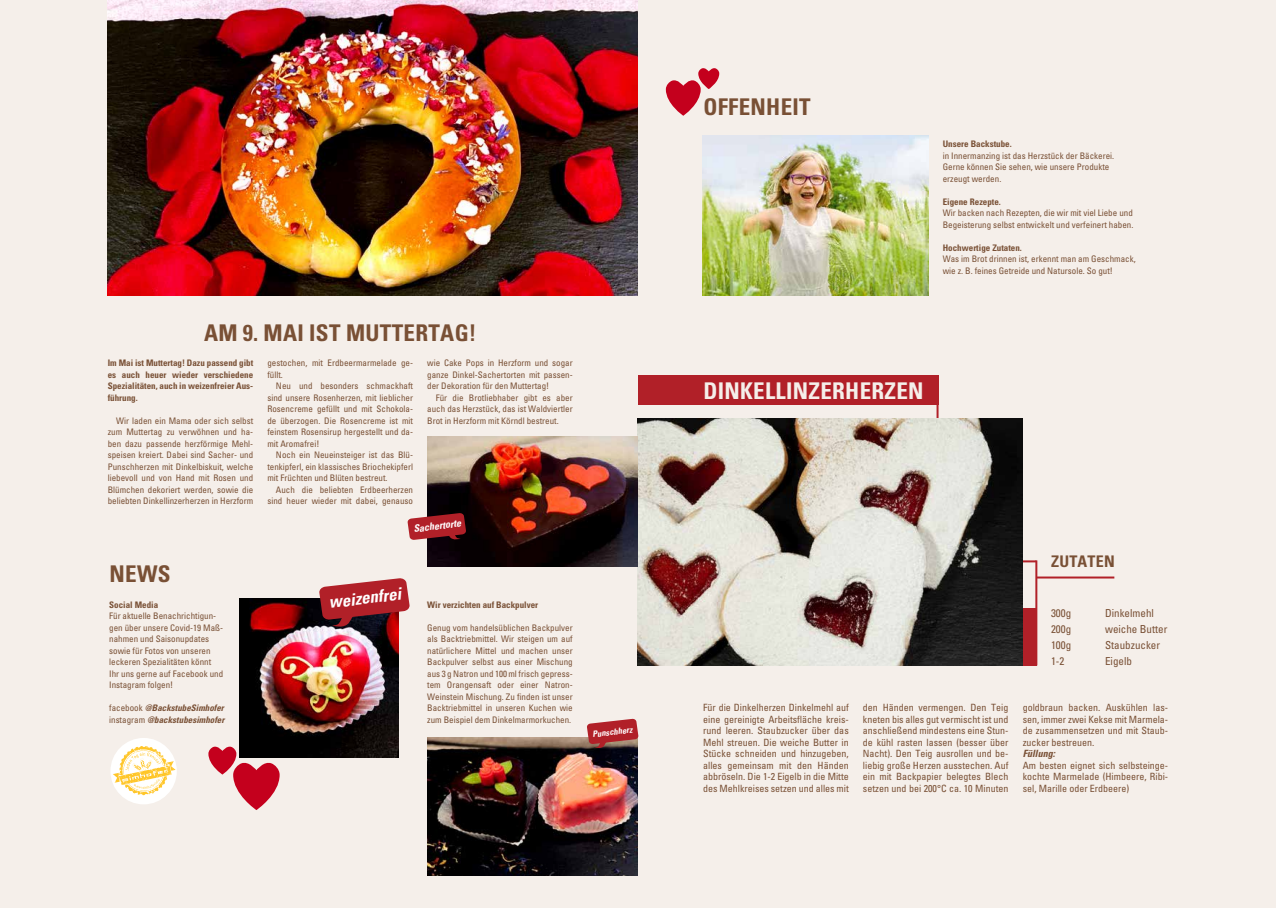
<style>
.page{position:relative;width:1276px;height:908px;background:#fff}
.page>*{position:absolute;margin:0;border:0;box-sizing:border-box;transform-origin:0 0}
.t1{font:700 condensed 23px "Univers LT";letter-spacing:.015em;color:#795035}
.t2{font:700 condensed 23px "Univers LT";letter-spacing:.015em;color:#f5efea}
.t3{font:italic 700 condensed 16.8px "Univers LT";color:#fff}
.t4{font:700 condensed 16px "Univers LT";letter-spacing:.015em;color:#795035}
.t5{font:condensed 11px "Univers LT";color:#795035}
.t6{font:condensed 10px/11.5px "Univers LT";color:#795035;text-align:justify}
.t7{font:italic 700 condensed 10px "Univers LT";color:#fff}
.t8{font:italic 700 condensed 10px "Univers LT";color:#795035}
.t9{font:condensed 9px/11.5px "Univers LT";color:#795035;text-align:justify}
.t10{font:700 condensed 9px/11.5px "Univers LT";color:#795035;text-align:justify}
.t11{font:italic 700 condensed 9px/11.5px "Univers LT";color:#795035}
.t12{font:italic 700 condensed 8.5px "Univers LT";color:#fff}
.s1{font-weight:400;font-style:normal}
</style>
<div class="page">
<div style="left:0;top:0;width:638px;height:907px;background:#f5efea"></div>
<div style="left:638px;top:0;width:638px;height:907px;background:#f5efea"></div>
<div style="left:638px;top:375px;width:300px;height:29px;background:#b12028"></div>
<div style="left:1016px;top:607px;width:21px;height:58px;background:#b12028"></div>
<hr style="left:936px;top:378px;width:2px;height:45px;background:#b12028">
<hr style="left:1011px;top:560px;width:25px;height:2px;background:#b12028">
<hr style="left:1035px;top:560px;width:2px;height:105px;background:#b12028">
<hr style="left:1036px;top:576px;width:78px;height:2px;background:#b12028">
<svg style="left:666px;top:68px;width:53px;height:48px"></svg>
<svg style="left:208px;top:746px;width:72px;height:63px"></svg>
<img style="left:108px;top:0;width:530px;height:295px">
<img style="left:638px;top:418px;width:384px;height:247px">
<img style="left:239px;top:598px;width:160px;height:159px">
<svg style="left:319px;top:578px;width:91px;height:51px;background:#9f3b42"></svg>
<img style="left:703px;top:135px;width:225px;height:160px">
<div style="left:110px;top:737px;width:67px;height:67px;background:#fff;border-radius:50%"></div>
<svg style="left:113px;top:745px;width:63px;height:49px"></svg>
<img style="left:427px;top:436px;width:211px;height:130px">
<img style="left:427px;top:737px;width:211px;height:137px">
<svg style="left:407px;top:512px;width:59px;height:29px;background:#9b3137"></svg>
<svg style="left:587px;top:718px;width:51px;height:31px;background:#aa4648"></svg>
<h1 class="t1" style="left:204px;top:319px;width:274px">AM 9. MAI IST MUTTERTAG!</h1>
<p class="t10" style="left:108px;top:357px;width:147px">Im Mai ist Muttertag! Dazu passend gibt es auch heuer wieder verschiedene Spezialitäten, auch in weizenfreier Aus&shy;führung.</p>
<p class="t9" style="left:108px;top:414px;width:147px;text-indent:9px">Wir laden ein Mama oder sich selbst zum Muttertag zu verwöhnen und ha&shy;ben dazu passende herzförmige Mehl&shy;speisen kreiert. Dabei sind Sacher- und Punschherzen mit Dinkelbiskuit, welche liebevoll und von Hand mit Rosen und Blümchen dekoriert werden, sowie die beliebten Dinkellinzerherzen in Herzform</p>
<h1 class="t1" style="left:109px;top:559px;width:63px">NEWS</h1>
<p class="t10" style="left:109px;top:598px;width:51px">Social Media</p>
<p class="t9" style="left:109px;top:610px;width:115px;text-align:left">Für aktuelle Benachrichtigun&shy;gen über unsere Covid-19 Maß&shy;nahmen und Saisonupdates sowie für Fotos von unseren leckeren Spezialitäten könnt<br>Ihr uns gerne auf Facebook und<br>Instagram folgen!</p>
<p class="t11" style="left:109px;top:702px;width:117px"><span class="s1">facebook</span> @BackstubeSimhofer <span class="s1">instagram</span> @backstubesimhofer</p>
<p class="t9" style="left:267px;top:357px;width:147px">gestochen, mit Erdbeermarmelade ge&shy;füllt.</p>
<p class="t9" style="left:267px;top:380px;width:147px;text-indent:9px">Neu und besonders schmackhaft sind unsere Rosenherzen, mit lieblicher Rosencreme gefüllt und mit Schokola&shy;de überzogen. Die Rosencreme ist mit feinstem Rosensirup hergestellt und da&shy;mit Aromafrei!</p>
<p class="t9" style="left:267px;top:449px;width:147px;text-indent:9px">Noch ein Neueinsteiger ist das Blü&shy;tenkipferl, ein klassisches Briochekipferl mit Früchten und Blüten bestreut.</p>
<p class="t9" style="left:267px;top:483px;width:147px;text-align:right">Auch die beliebten Erdbeerherzen sind heuer wieder mit dabei, genauso</p>
<p class="t9" style="left:427px;top:357px;width:147px">wie Cake Pops in Herzform und sogar ganze Dinkel-Sachertorten mit passen&shy;der Dekoration für den Muttertag!</p>
<p class="t9" style="left:427px;top:391px;width:147px;text-indent:9px">Für die Brotliebhaber gibt es aber auch das Herzstück, das ist Waldviertler Brot in Herzform mit Körndl bestreut.</p>
<p class="t7" style="left:413px;top:522px;width:49px;rotate:-7deg">Sachertorte</p>
<h2 class="t3" style="left:327px;top:592px;width:74px;rotate:-7deg">weizenfrei</h2>
<p class="t10" style="left:427px;top:598px;width:112px">Wir verzichten auf Backpulver</p>
<p class="t9" style="left:427px;top:621px;width:147px">Genug vom handelsüblichen Backpulver als Backtriebmittel. Wir steigen um auf natürlichere Mittel und machen unser Backpulver selbst aus einer Mischung aus 3 g Natron und 100ml frisch gepress&shy;tem Orangensaft oder einer Natron-Weinstein Mischung. Zu finden ist unser Backtriebmittel in unseren Kuchen wie zum Beispiel dem Dinkelmarmorkuchen.</p>
<p class="t12" style="left:592px;top:728px;width:42px;rotate:-7deg">Punschherz</p>
<h1 class="t1" style="left:703px;top:92px;width:109px">OFFENHEIT</h1>
<p class="t10" style="left:943px;top:138px;width:70px">Unsere Backstube.</p>
<p class="t9" style="left:943px;top:150px;width:173px;text-align:left">in Innermanzing ist das Herzstück der Bäckerei.<br>Gerne können Sie sehen, wie unsere Produkte erzeugt werden.</p>
<p class="t10" style="left:943px;top:196px;width:60px">Eigene Rezepte.</p>
<p class="t9" style="left:943px;top:207px;width:192px">Wir backen nach Rezepten, die wir mit viel Liebe und<br>Begeisterung selbst entwickelt und verfeinert haben.</p>
<p class="t10" style="left:943px;top:242px;width:81px">Hochwertige Zutaten.</p>
<p class="t9" style="left:943px;top:253px;width:194px">Was im Brot drinnen ist, erkennt man am Geschmack, wie z. B. feines Getreide und Natursole. So gut!</p>
<h1 class="t2" style="left:703px;top:376px;width:222px">DINKELLINZERHERZEN</h1>
<h3 class="t4" style="left:1051px;top:551px;width:65px">ZUTATEN</h3>
<p class="t5" style="left:1051px;top:606px;width:22px">300g</p>
<p class="t5" style="left:1105px;top:606px;width:50px">Dinkelmehl</p>
<p class="t5" style="left:1051px;top:622px;width:22px">200g</p>
<p class="t5" style="left:1105px;top:622px;width:64px">weiche Butter</p>
<p class="t5" style="left:1051px;top:638px;width:22px">100g</p>
<p class="t5" style="left:1105px;top:638px;width:57px">Staubzucker</p>
<p class="t5" style="left:1051px;top:654px;width:15px">1-2</p>
<p class="t5" style="left:1105px;top:654px;width:28px">Eigelb</p>
<p class="t6" style="left:703px;top:701px;width:147px">Für die Dinkelherzen Dinkelmehl auf eine gereinigte Arbeitsfläche kreis&shy;rund leeren. Staubzucker über das Mehl streuen. Die weiche Butter in Stücke schneiden und hinzugeben, alles gemeinsam mit den Händen abbröseln. Die 1-2 Eigelb in die Mitte des Mehlkreises setzen und alles mit</p>
<p class="t6" style="left:863px;top:701px;width:147px">den Händen vermengen. Den Teig kneten bis alles gut vermischt ist und anschließend mindestens eine Stun&shy;de kühl rasten lassen (besser über Nacht). Den Teig ausrollen und be&shy;liebig große Herzen ausstechen. Auf ein mit Backpapier belegtes Blech setzen und bei 200°C ca. 10 Minuten</p>
<p class="t6" style="left:1022px;top:701px;width:147px">goldbraun backen. Auskühlen las&shy;sen, immer zwei Kekse mit Marmela&shy;de zusammensetzen und mit Staub&shy;zucker bestreuen.</p>
<p class="t8" style="left:1022px;top:747px;width:34px">Füllung:</p>
<p class="t6" style="left:1022px;top:759px;width:147px">Am besten eignet sich selbsteinge&shy;kochte Marmelade (Himbeere, Ribi&shy;sel, Marille oder Erdbeere)</p>
</div>
